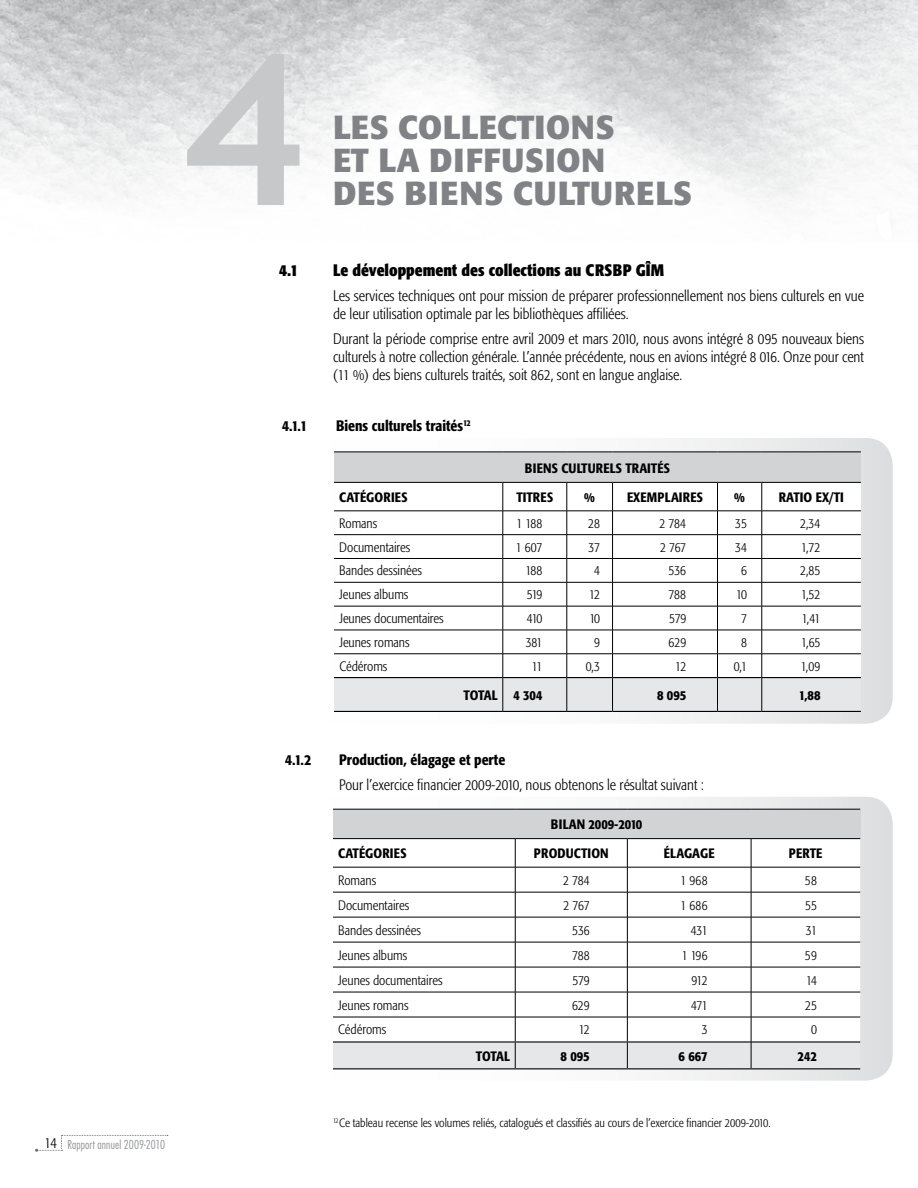
<style>
.page{position:relative;width:918px;height:1188px;background:#fff}
.page>*{position:absolute;margin:0;border:0;box-sizing:border-box;transform-origin:0 0}
.t1{font:700 33px/33px "Formata";letter-spacing:.02em;color:#808285}
.t2{font:700 condensed 16.5px "Formata";color:#000}
.t3{font:300 condensed 15px/18px "Formata";color:#000}
.t4{font:500 condensed 15px "Formata";color:#000}
.t5{font:300 condensed 13.5px "Formata";color:#000}
.t6{font:500 condensed 13.5px "Formata";color:#000}
.t7{font:500 condensed 13.5px "Formata";letter-spacing:.02em;color:#000}
.t8{font:300 condensed 12px "Formata";color:#000}
.t9{font:300 condensed 12px "Futura";letter-spacing:.015em;color:#939598}
.s1{font-family:"Formata";font-size:15px;color:#000}
</style>
<div class="page">
<svg style="left:35px;top:1135px;width:133px;height:17px"></svg>
<img style="left:0;top:0;width:918px;height:208px">
<div style="left:272px;top:797px;width:621px;height:284px;background:linear-gradient(to right,#fefefd,#dcdcdd);border-radius:27px"></div>
<div style="left:272px;top:438px;width:621px;height:286px;background:linear-gradient(to right,#fff,#e5e5e6);border-radius:27px"></div>
<svg style="left:187px;top:54px;width:113px;height:151px"></svg>
<div style="left:334px;top:452px;width:527px;height:30px;background:#d1d3d4"></div>
<svg style="left:334px;top:483px;width:527px;height:228px"></svg>
<hr style="left:503px;top:678px;width:1px;height:33px;background:#000">
<hr style="left:567px;top:678px;width:1px;height:33px;background:#000">
<hr style="left:612px;top:678px;width:1px;height:33px;background:#000">
<hr style="left:717px;top:678px;width:1px;height:33px;background:#000">
<hr style="left:762px;top:678px;width:1px;height:33px;background:#000">
<hr style="left:334px;top:677px;width:169px;height:1px;background:#000">
<hr style="left:503px;top:677px;width:64px;height:1px;background:#000">
<hr style="left:567px;top:677px;width:46px;height:1px;background:#000">
<hr style="left:613px;top:677px;width:105px;height:1px;background:#000">
<hr style="left:718px;top:677px;width:44px;height:1px;background:#000">
<hr style="left:762px;top:677px;width:99px;height:1px;background:#000">
<hr style="left:334px;top:711px;width:169px;height:1px;background:#000">
<hr style="left:503px;top:711px;width:64px;height:1px;background:#000">
<hr style="left:567px;top:711px;width:46px;height:1px;background:#000">
<hr style="left:613px;top:711px;width:105px;height:1px;background:#000">
<hr style="left:718px;top:711px;width:44px;height:1px;background:#000">
<hr style="left:762px;top:711px;width:99px;height:1px;background:#000">
<hr style="left:334px;top:452px;width:169px;height:1px;background:#000">
<hr style="left:503px;top:452px;width:64px;height:1px;background:#000">
<hr style="left:567px;top:452px;width:46px;height:1px;background:#000">
<hr style="left:613px;top:452px;width:105px;height:1px;background:#000">
<hr style="left:718px;top:452px;width:44px;height:1px;background:#000">
<hr style="left:762px;top:452px;width:99px;height:1px;background:#000">
<hr style="left:334px;top:482px;width:169px;height:1px;background:#000">
<hr style="left:503px;top:482px;width:64px;height:1px;background:#000">
<hr style="left:567px;top:482px;width:46px;height:1px;background:#000">
<hr style="left:613px;top:482px;width:105px;height:1px;background:#000">
<hr style="left:718px;top:482px;width:44px;height:1px;background:#000">
<hr style="left:762px;top:482px;width:99px;height:1px;background:#000">
<div style="left:333px;top:809px;width:527px;height:30px;background:#d1d3d4"></div>
<svg style="left:333px;top:839px;width:527px;height:230px"></svg>
<hr style="left:333px;top:809px;width:182px;height:1px;background:#000">
<hr style="left:515px;top:809px;width:112px;height:1px;background:#000">
<hr style="left:627px;top:809px;width:124px;height:1px;background:#000">
<hr style="left:751px;top:809px;width:109px;height:1px;background:#000">
<hr style="left:333px;top:838px;width:182px;height:1px;background:#000">
<hr style="left:515px;top:838px;width:112px;height:1px;background:#000">
<hr style="left:627px;top:838px;width:124px;height:1px;background:#000">
<hr style="left:751px;top:838px;width:109px;height:1px;background:#000">
<p class="t9" style="left:45px;top:1137px;width:122px"><span class="s1">14</span> Rapport annuel 2009-2010</p>
<h1 class="t1" style="left:333px;top:111px;width:361px">LES COLLECTIONS<br>ET LA DIFFUSION<br>DES BIENS CULTURELS</h1>
<p class="t2" style="left:279px;top:260px;width:21px">4.1</p>
<p class="t2" style="left:333px;top:260px;width:333px">Le développement des collections au CRSBP GÎM</p>
<p class="t3" style="left:333px;top:287px;width:533px">Les services techniques ont pour mission de préparer professionnellement nos biens culturels en vue de leur utilisation optimale par les bibliothèques affiliées.</p>
<p class="t3" style="left:333px;top:330px;width:533px;text-align:justify">Durant la période comprise entre avril 2009 et mars 2010, nous avons intégré 8 095 nouveaux biens culturels à notre collection générale. L’année précédente, nous en avions intégré 8 016. Onze pour cent (11 %) des biens culturels traités, soit 862, sont en langue anglaise.</p>
<p class="t4" style="left:282px;top:417px;width:27px">4.1.1</p>
<p class="t4" style="left:336px;top:417px;width:136px">Biens culturels traités<sup>12</sup></p>
<p class="t7" style="left:525px;top:460px;width:147px">BIENS CULTURELS TRAITÉS</p>
<p class="t6" style="left:339px;top:489px;width:70px">CATÉGORIES</p>
<p class="t6" style="left:516px;top:489px;width:38px">TITRES</p>
<p class="t6" style="left:584px;top:489px;width:12px">%</p>
<p class="t7" style="left:627px;top:489px;width:78px">EXEMPLAIRES</p>
<p class="t6" style="left:734px;top:489px;width:12px">%</p>
<p class="t6" style="left:779px;top:489px;width:67px">RATIO EX/TI</p>
<p class="t5" style="left:339px;top:515px;width:39px">Romans</p>
<p class="t5" style="left:517px;top:515px;width:27px">1 188</p>
<p class="t5" style="left:588px;top:515px;width:13px">28</p>
<p class="t5" style="left:659px;top:515px;width:28px">2 784</p>
<p class="t5" style="left:735px;top:515px;width:13px">35</p>
<p class="t5" style="left:800px;top:515px;width:22px">2,34</p>
<p class="t5" style="left:339px;top:539px;width:73px">Documentaires</p>
<p class="t5" style="left:516px;top:539px;width:28px">1 607</p>
<p class="t5" style="left:588px;top:539px;width:13px">37</p>
<p class="t5" style="left:660px;top:539px;width:28px">2 767</p>
<p class="t5" style="left:735px;top:539px;width:13px">34</p>
<p class="t5" style="left:801px;top:539px;width:21px">1,72</p>
<p class="t5" style="left:339px;top:563px;width:84px">Bandes dessinées</p>
<p class="t5" style="left:526px;top:563px;width:18px">188</p>
<p class="t5" style="left:594px;top:563px;width:7px">4</p>
<p class="t5" style="left:669px;top:563px;width:19px">536</p>
<p class="t5" style="left:741px;top:563px;width:7px">6</p>
<p class="t5" style="left:800px;top:563px;width:22px">2,85</p>
<p class="t5" style="left:339px;top:587px;width:71px">Jeunes albums</p>
<p class="t5" style="left:527px;top:587px;width:17px">519</p>
<p class="t5" style="left:589px;top:587px;width:12px">12</p>
<p class="t5" style="left:669px;top:587px;width:19px">788</p>
<p class="t5" style="left:736px;top:587px;width:12px">10</p>
<p class="t5" style="left:801px;top:587px;width:21px">1,52</p>
<p class="t5" style="left:339px;top:611px;width:106px">Jeunes documentaires</p>
<p class="t5" style="left:527px;top:611px;width:17px">410</p>
<p class="t5" style="left:589px;top:611px;width:12px">10</p>
<p class="t5" style="left:669px;top:611px;width:19px">579</p>
<p class="t5" style="left:741px;top:611px;width:7px">7</p>
<p class="t5" style="left:802px;top:611px;width:20px">1,41</p>
<p class="t5" style="left:339px;top:634px;width:72px">Jeunes romans</p>
<p class="t5" style="left:526px;top:634px;width:18px">381</p>
<p class="t5" style="left:594px;top:634px;width:7px">9</p>
<p class="t5" style="left:669px;top:634px;width:19px">629</p>
<p class="t5" style="left:741px;top:634px;width:7px">8</p>
<p class="t5" style="left:801px;top:634px;width:21px">1,65</p>
<p class="t5" style="left:339px;top:658px;width:50px">Cédéroms</p>
<p class="t5" style="left:532px;top:658px;width:12px">11</p>
<p class="t5" style="left:586px;top:658px;width:16px">0,3</p>
<p class="t5" style="left:675px;top:658px;width:12px">12</p>
<p class="t5" style="left:734px;top:658px;width:15px">0,1</p>
<p class="t5" style="left:801px;top:658px;width:21px">1,09</p>
<p class="t6" style="left:464px;top:687px;width:81px">TOTAL 4 304</p>
<p class="t6" style="left:657px;top:687px;width:31px">8 095</p>
<p class="t6" style="left:799px;top:687px;width:23px">1,88</p>
<p class="t4" style="left:285px;top:750px;width:28px">4.1.2</p>
<p class="t4" style="left:339px;top:750px;width:168px">Production, élagage et perte</p>
<p class="t3" style="left:339px;top:776px;width:366px">Pour l’exercice financier 2009-2010, nous obtenons le résultat suivant :</p>
<p class="t6" style="left:551px;top:816px;width:93px">BILAN 2009-2010</p>
<p class="t6" style="left:338px;top:845px;width:70px">CATÉGORIES</p>
<p class="t6" style="left:534px;top:845px;width:76px">PRODUCTION</p>
<p class="t6" style="left:664px;top:845px;width:52px">ÉLAGAGE</p>
<p class="t6" style="left:789px;top:845px;width:35px">PERTE</p>
<p class="t5" style="left:338px;top:872px;width:39px">Romans</p>
<p class="t5" style="left:563px;top:872px;width:28px">2 784</p>
<p class="t5" style="left:680px;top:872px;width:29px">1 968</p>
<p class="t5" style="left:805px;top:872px;width:14px">58</p>
<p class="t5" style="left:338px;top:897px;width:73px">Documentaires</p>
<p class="t5" style="left:564px;top:897px;width:28px">2 767</p>
<p class="t5" style="left:680px;top:897px;width:29px">1 686</p>
<p class="t5" style="left:805px;top:897px;width:13px">55</p>
<p class="t5" style="left:338px;top:922px;width:84px">Bandes dessinées</p>
<p class="t5" style="left:572px;top:922px;width:19px">536</p>
<p class="t5" style="left:691px;top:922px;width:18px">431</p>
<p class="t5" style="left:806px;top:922px;width:12px">31</p>
<p class="t5" style="left:338px;top:947px;width:71px">Jeunes albums</p>
<p class="t5" style="left:572px;top:947px;width:19px">788</p>
<p class="t5" style="left:682px;top:947px;width:27px">1 196</p>
<p class="t5" style="left:805px;top:947px;width:14px">59</p>
<p class="t5" style="left:338px;top:972px;width:106px">Jeunes documentaires</p>
<p class="t5" style="left:573px;top:972px;width:19px">579</p>
<p class="t5" style="left:692px;top:972px;width:18px">912</p>
<p class="t5" style="left:806px;top:972px;width:12px">14</p>
<p class="t5" style="left:338px;top:997px;width:72px">Jeunes romans</p>
<p class="t5" style="left:572px;top:997px;width:19px">629</p>
<p class="t5" style="left:691px;top:997px;width:18px">471</p>
<p class="t5" style="left:805px;top:997px;width:13px">25</p>
<p class="t5" style="left:338px;top:1022px;width:50px">Cédéroms</p>
<p class="t5" style="left:579px;top:1022px;width:12px">12</p>
<p class="t5" style="left:702px;top:1022px;width:7px">3</p>
<p class="t5" style="left:811px;top:1022px;width:7px">0</p>
<p class="t6" style="left:476px;top:1048px;width:36px">TOTAL</p>
<p class="t6" style="left:561px;top:1048px;width:31px">8 095</p>
<p class="t6" style="left:679px;top:1048px;width:30px">6 667</p>
<p class="t6" style="left:798px;top:1048px;width:21px">242</p>
<p class="t8" style="left:333px;top:1116px;width:439px"><sup>12</sup>Ce tableau recense les volumes reliés, catalogués et classifiés au cours de l’exercice financier 2009-2010.</p>
</div>
